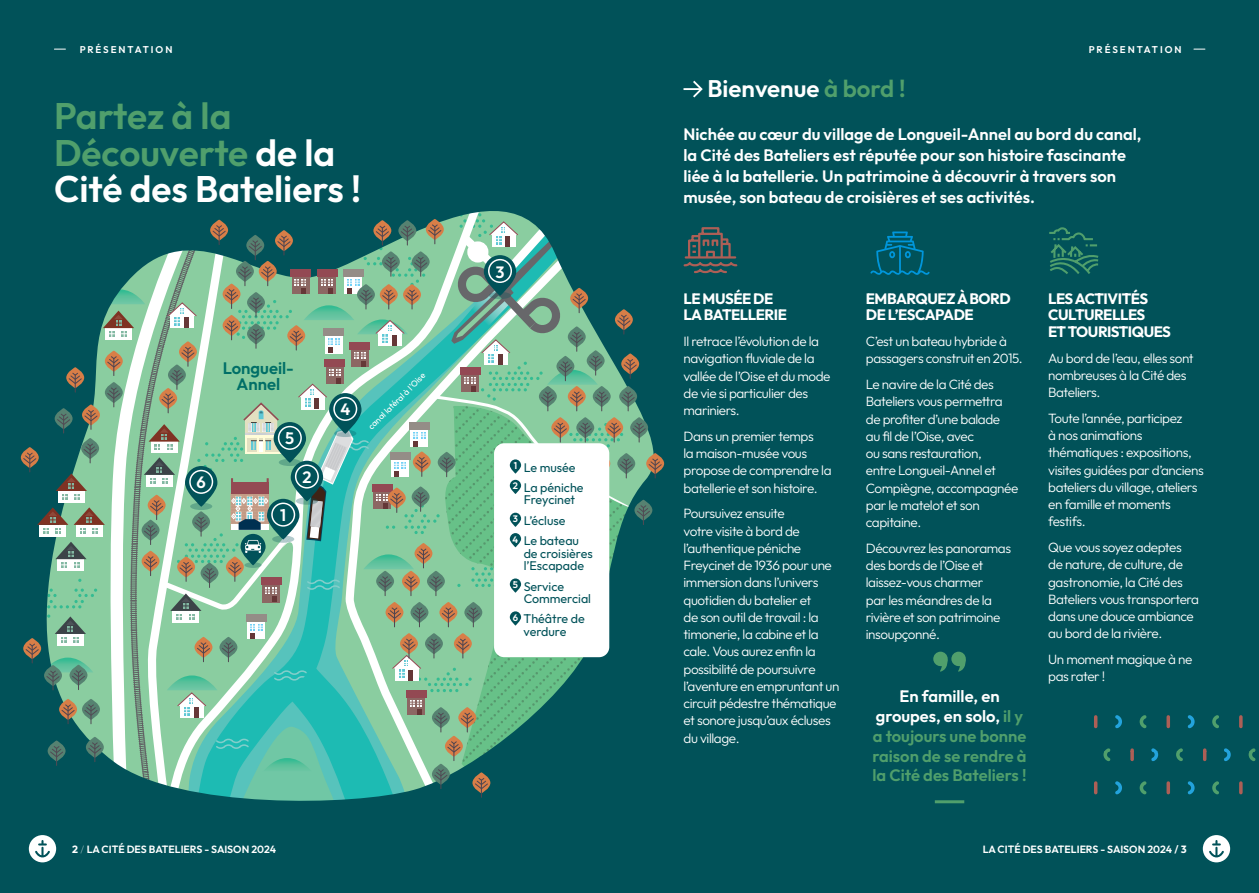
<style>
.page{position:relative;width:1259px;height:893px;background:#015259}
.page>*{position:absolute;margin:0;border:0;box-sizing:border-box;transform-origin:0 0}
.t1{font:600 36.9px/36.9px "Outfit";color:#fff}
.t2{font:600 24px "Outfit";color:#fff}
.t3{font:600 16.65px/16.8px "Outfit";color:#006f67;text-align:center}
.t4{font:600 16.5px/21px "Outfit";color:#fff}
.t5{font:600 16.5px/19.8px "Outfit";color:#509f6c;text-align:center}
.t6{font:600 16.35px "Outfit";color:#fff}
.t7{font:700 15px/16.5px "Outfit";letter-spacing:-.03em;color:#fff}
.t8{font:300 13.5px/17.2px "Outfit";letter-spacing:-.03em;color:#fff}
.t9{font:12.45px/12.5px "Outfit";color:#015259}
.t10{font:600 10.5px "Outfit";color:#fff}
.t11{font:600 9.75px "Outfit";letter-spacing:.2em;color:#fff}
.t12{font:600 9.45px "Outfit";color:#fff}
.t13{font:8.55px "Outfit";color:#fff}
.s1{color:#509f6c}
.s2{font-weight:700}
.s3{font-weight:100}
.s4{color:#fff}
</style>
<div class="page">
<svg style="left:29px;top:835px;width:27px;height:27px"></svg>
<svg style="left:22px;top:211px;width:643px;height:646px"></svg>
<svg style="left:683px;top:80px;width:20px;height:18px"></svg>
<div style="left:1202px;top:835px;width:28px;height:27px;background:#fff;border-radius:50%"></div>
<svg style="left:1209px;top:840px;width:15px;height:17px"></svg>
<svg style="left:683px;top:227px;width:55px;height:47px"></svg>
<svg style="left:1248px;top:748px;width:8px;height:13px"></svg>
<svg style="left:1176px;top:748px;width:7px;height:13px"></svg>
<svg style="left:1103px;top:748px;width:8px;height:13px"></svg>
<svg style="left:1203px;top:750px;width:3px;height:9px"></svg>
<svg style="left:1130px;top:750px;width:4px;height:9px"></svg>
<svg style="left:1212px;top:781px;width:7px;height:14px"></svg>
<svg style="left:1212px;top:715px;width:7px;height:14px"></svg>
<svg style="left:1139px;top:781px;width:8px;height:14px"></svg>
<svg style="left:1139px;top:715px;width:8px;height:14px"></svg>
<svg style="left:1187px;top:781px;width:8px;height:14px"></svg>
<svg style="left:1187px;top:715px;width:8px;height:14px"></svg>
<svg style="left:1115px;top:781px;width:7px;height:14px"></svg>
<svg style="left:1115px;top:715px;width:7px;height:14px"></svg>
<svg style="left:1239px;top:783px;width:3px;height:10px"></svg>
<svg style="left:1239px;top:717px;width:3px;height:9px"></svg>
<svg style="left:1166px;top:783px;width:4px;height:10px"></svg>
<svg style="left:1166px;top:717px;width:4px;height:9px"></svg>
<svg style="left:1094px;top:783px;width:3px;height:10px"></svg>
<svg style="left:1094px;top:717px;width:3px;height:9px"></svg>
<svg style="left:1224px;top:748px;width:7px;height:14px"></svg>
<svg style="left:1151px;top:748px;width:8px;height:13px"></svg>
<svg style="left:933px;top:652px;width:33px;height:20px"></svg>
<hr style="left:935px;top:800px;width:29px;height:3px;background:#509f6c">
<svg style="left:1049px;top:227px;width:50px;height:47px"></svg>
<svg style="left:870px;top:231px;width:59px;height:44px"></svg>
<p class="t11" style="left:80px;top:43px;width:94px">PRÉSENTATION</p>
<p class="t11" style="left:1088px;top:43px;width:94px">PRÉSENTATION</p>
<p class="t1" style="left:54px;top:99px;width:309px"><span class="s1">Partez à la<br>Découverte</span> de la<br>Cité des Bateliers !</p>
<p class="t3" style="left:223px;top:360px;width:73px">Longueil-<br>Annel</p>
<p class="t13" style="left:366px;top:424px;width:78px;rotate:-45deg">canal latéral à l’Oise</p>
<p class="t6" style="left:340px;top:399px;width:11px">4</p>
<p class="t6" style="left:196px;top:472px;width:11px">6</p>
<p class="t6" style="left:285px;top:428px;width:11px">5</p>
<p class="t6" style="left:280px;top:505px;width:8px">1</p>
<p class="t6" style="left:302px;top:467px;width:11px">2</p>
<p class="t6" style="left:495px;top:261px;width:11px">3</p>
<p class="t12" style="left:514px;top:459px;width:5px">1</p>
<p class="t9" style="left:524px;top:461px;width:53px">Le musée</p>
<p class="t12" style="left:513px;top:480px;width:7px">2</p>
<p class="t9" style="left:524px;top:482px;width:61px">La péniche<br>Freycinet</p>
<p class="t12" style="left:513px;top:513px;width:7px">3</p>
<p class="t9" style="left:524px;top:514px;width:43px">L’écluse</p>
<p class="t12" style="left:512px;top:533px;width:7px">4</p>
<p class="t9" style="left:524px;top:535px;width:71px">Le bateau de croisières l’Escapade</p>
<p class="t12" style="left:513px;top:578px;width:7px">5</p>
<p class="t9" style="left:524px;top:580px;width:69px">Service<br>Commercial</p>
<p class="t12" style="left:513px;top:611px;width:7px">6</p>
<p class="t9" style="left:523px;top:613px;width:63px">Théâtre de verdure</p>
<p class="t10" style="left:72px;top:842px;width:205px"><span class="s2">2</span> <span class="s3">/</span> LA CITÉ DES BATELIERS - SAISON 2024</p>
<p class="t2" style="left:707px;top:73px;width:200px">Bienvenue <span class="s1">à bord !</span></p>
<p class="t4" style="left:683px;top:124px;width:459px">Nichée au cœur du village de Longueil-Annel au bord du canal, la Cité des Bateliers est réputée pour son histoire fascinante liée à la batellerie. Un patrimoine à découvrir à travers son musée, son bateau de croisières et ses activités.</p>
<p class="t7" style="left:683px;top:291px;width:105px">LE MUSÉE DE<br>LA BATELLERIE</p>
<p class="t8" style="left:683px;top:333px;width:149px">Il retrace l’évolution de la navigation fluviale de la vallée de l’Oise et du mode de vie si particulier des mariniers.</p>
<p class="t8" style="left:683px;top:428px;width:150px">Dans un premier temps<br>la maison-musée vous propose de comprendre la batellerie et son histoire.</p>
<p class="t8" style="left:683px;top:505px;width:157px">Poursuivez ensuite<br>votre visite à bord de l’authentique péniche<br>Freycinet de 1936 pour une immersion dans l’univers quotidien du batelier et<br>de son outil de travail : la timonerie, la cabine et la cale. Vous aurez enfin la possibilité de poursuivre l’aventure en empruntant un circuit pédestre thématique et sonore jusqu’aux écluses du village.</p>
<p class="t7" style="left:866px;top:291px;width:146px">EMBARQUEZ À BORD<br>DE L’ESCAPADE</p>
<p class="t8" style="left:866px;top:333px;width:158px">C’est un bateau hybride à passagers construit en 2015.</p>
<p class="t8" style="left:866px;top:376px;width:154px">Le navire de la Cité des<br>Bateliers vous permettra de profiter d’une balade<br>au fil de l’Oise, avec<br>ou sans restauration,<br>entre Longueil-Annel et<br>Compiègne, accompagnée par le matelot et son capitaine.</p>
<p class="t8" style="left:866px;top:540px;width:147px">Découvrez les panoramas des bords de l’Oise et laissez-vous charmer<br>par les méandres de la rivière et son patrimoine insoupçonné.</p>
<p class="t5" style="left:872px;top:687px;width:156px"><span class="s4">En famille, en groupes, en solo,</span> il y a toujours une bonne raison de se rendre à la Cité des Bateliers !</p>
<p class="t7" style="left:1048px;top:291px;width:124px">LES ACTIVITÉS<br>CULTURELLES<br>ET TOURISTIQUES</p>
<p class="t8" style="left:1048px;top:349px;width:147px">Au bord de l’eau, elles sont nombreuses à la Cité des<br>Bateliers.</p>
<p class="t8" style="left:1048px;top:410px;width:157px">Toute l’année, participez<br>à nos animations thématiques : expositions, visites guidées par d’anciens bateliers du village, ateliers en famille et moments festifs.</p>
<p class="t8" style="left:1048px;top:539px;width:152px">Que vous soyez adeptes de nature, de culture, de gastronomie, la Cité des<br>Bateliers vous transportera dans une douce ambiance au bord de la rivière.</p>
<p class="t8" style="left:1048px;top:651px;width:146px">Un moment magique à ne pas rater !</p>
<p class="t10" style="left:982px;top:842px;width:205px">LA CITÉ DES BATELIERS - SAISON 2024 / <span class="s2">3</span></p>
</div>
